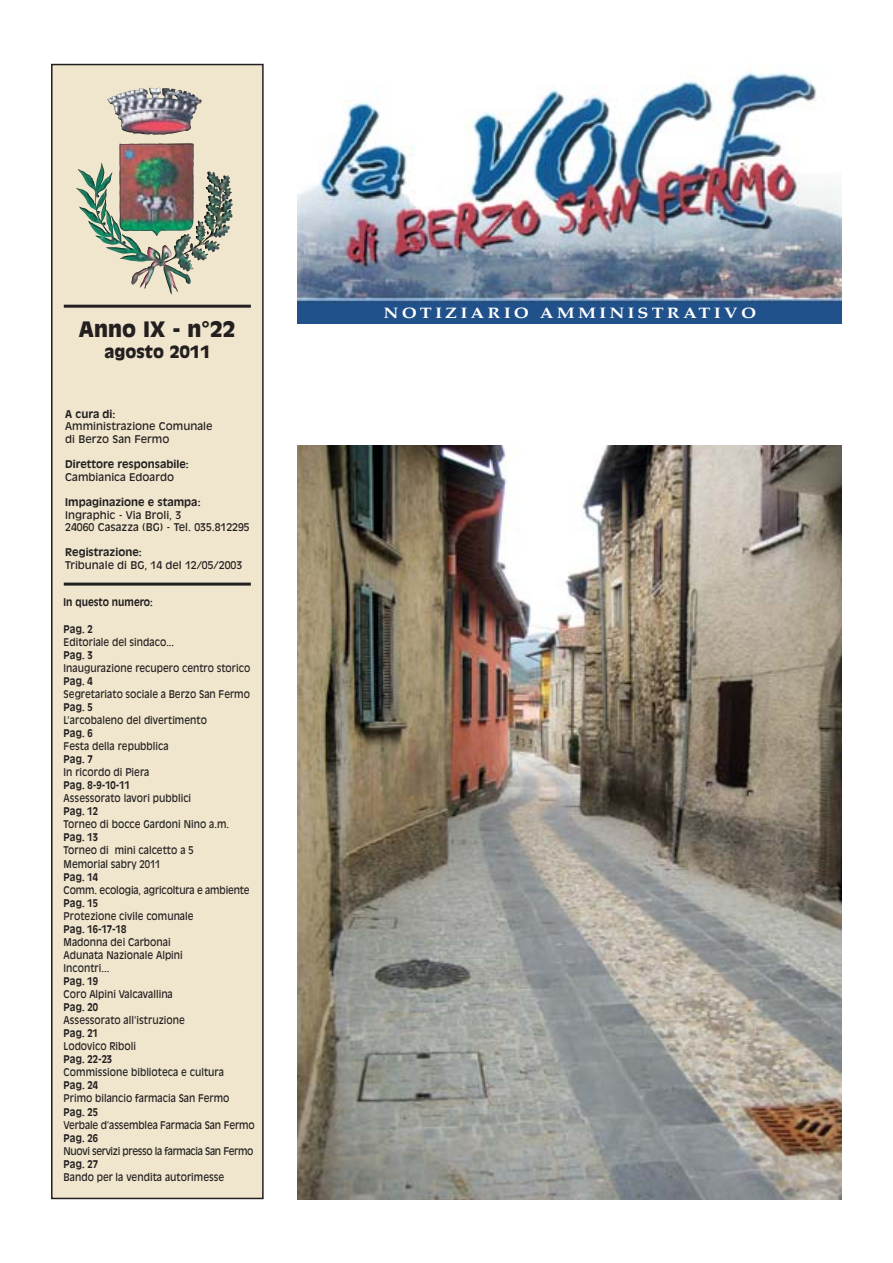
<style>
.page{position:relative;width:893px;height:1263px;background:#fff}
.page>*{position:absolute;margin:0;border:0;box-sizing:border-box;transform-origin:0 0}
.t1{font:900 21px "Antique Olive LT";color:#231f20}
.t2{font:900 16.5px "Antique Olive LT";color:#231f20}
.t3{font:700 15px "Palatino";letter-spacing:.175em;color:#fff;scale:1.2 1}
.t4{font:10.5px/13px "Antique Olive LT";color:#231f20;scale:.9 1}
.t5{font:700 10.5px "Antique Olive LT";color:#231f20;scale:.9 1}
.t6{font:10.5px/12.6px "Antique Olive LT";color:#231f20}
.t7{font:700 10.5px "Antique Olive LT";color:#231f20}
.t8{font:10.5px "Antique Olive LT";letter-spacing:-.04em;color:#231f20;scale:.9 1}
</style>
<div class="page">
<img style="left:298px;top:445px;width:544px;height:754px">
<div style="left:52px;top:65px;width:211px;height:1133px;background:#f0e6cd"></div>
<div style="left:51px;top:64px;width:213px;height:1135px;border:2px solid #231f20"></div>
<hr style="left:64px;top:305px;width:187px;height:3px;background:#231f20">
<img style="left:107px;top:88px;width:95px;height:148px">
<img style="left:298px;top:72px;width:544px;height:252px">
<hr style="left:64px;top:583px;width:187px;height:3px;background:#231f20">
<h1 class="t1" style="left:79px;top:317px;width:158px">Anno IX - n°22</h1>
<h2 class="t2" style="left:105px;top:343px;width:107px">agosto 2011</h2>
<p class="t7" style="left:65px;top:408px;width:52px">A cura di:</p>
<p class="t6" style="left:65px;top:420px;width:149px">Amministrazione Comunale di Berzo San Fermo</p>
<p class="t7" style="left:65px;top:458px;width:125px">Direttore responsabile:</p>
<p class="t6" style="left:65px;top:471px;width:110px">Cambianica Edoardo</p>
<p class="t7" style="left:65px;top:496px;width:137px">Impaginazione e stampa:</p>
<p class="t6" style="left:65px;top:509px;width:186px">Ingraphic - Via Broli, 3<br>24060 Casazza (BG) - Tel. 035.812295</p>
<p class="t7" style="left:65px;top:546px;width:78px">Registrazione:</p>
<p class="t6" style="left:65px;top:559px;width:178px">Tribunale di BG, 14 del 12/05/2003</p>
<p class="t5" style="left:64px;top:596px;width:101px">In questo numero:</p>
<p class="t5" style="left:64px;top:623px;width:34px">Pag. 2</p>
<p class="t4" style="left:64px;top:635px;width:124px">Editoriale del sindaco...</p>
<p class="t5" style="left:64px;top:649px;width:34px">Pag. 3</p>
<p class="t4" style="left:64px;top:662px;width:209px">Inaugurazione recupero centro storico</p>
<p class="t5" style="left:64px;top:675px;width:34px">Pag. 4</p>
<p class="t4" style="left:64px;top:688px;width:209px">Segretariato sociale a Berzo San Fermo</p>
<p class="t5" style="left:64px;top:701px;width:34px">Pag. 5</p>
<p class="t4" style="left:64px;top:714px;width:161px">L’arcobaleno del divertimento</p>
<p class="t5" style="left:64px;top:727px;width:34px">Pag. 6</p>
<p class="t4" style="left:64px;top:740px;width:118px">Festa della repubblica</p>
<p class="t5" style="left:64px;top:753px;width:34px">Pag. 7</p>
<p class="t4" style="left:64px;top:766px;width:97px">In ricordo di Piera</p>
<p class="t5" style="left:64px;top:779px;width:75px">Pag. 8-9-10-11</p>
<p class="t4" style="left:64px;top:792px;width:143px">Assessorato lavori pubblici</p>
<p class="t5" style="left:64px;top:805px;width:40px">Pag. 12</p>
<p class="t4" style="left:64px;top:818px;width:185px">Torneo di bocce Gardoni Nino a.m.</p>
<p class="t5" style="left:64px;top:831px;width:40px">Pag. 13</p>
<p class="t4" style="left:64px;top:844px;width:146px">Torneo di mini calcetto a 5<br>Memorial sabry 2011</p>
<p class="t5" style="left:64px;top:871px;width:40px">Pag. 14</p>
<p class="t4" style="left:64px;top:883px;width:208px">Comm. ecologia, agricoltura e ambiente</p>
<p class="t5" style="left:64px;top:897px;width:40px">Pag. 15</p>
<p class="t4" style="left:64px;top:909px;width:146px">Protezione civile comunale</p>
<p class="t5" style="left:64px;top:923px;width:71px">Pag. 16-17-18</p>
<p class="t4" style="left:64px;top:936px;width:134px">Madonna dei Carbonai<br>Adunata Nazionale Alpini<br>Incontri...</p>
<p class="t5" style="left:64px;top:975px;width:40px">Pag. 19</p>
<p class="t4" style="left:64px;top:988px;width:123px">Coro Alpini Valcavallina</p>
<p class="t5" style="left:64px;top:1001px;width:40px">Pag. 20</p>
<p class="t4" style="left:64px;top:1014px;width:136px">Assessorato all’istruzione</p>
<p class="t5" style="left:64px;top:1027px;width:40px">Pag. 21</p>
<p class="t4" style="left:64px;top:1040px;width:82px">Lodovico Riboli</p>
<p class="t5" style="left:64px;top:1053px;width:55px">Pag. 22-23</p>
<p class="t4" style="left:64px;top:1066px;width:180px">Commissione biblioteca e cultura</p>
<p class="t5" style="left:64px;top:1079px;width:40px">Pag. 24</p>
<p class="t4" style="left:64px;top:1092px;width:186px">Primo bilancio farmacia San Fermo</p>
<p class="t5" style="left:64px;top:1105px;width:40px">Pag. 25</p>
<p class="t4" style="left:64px;top:1118px;width:214px">Verbale d’assemblea Farmacia San Fermo</p>
<p class="t5" style="left:64px;top:1132px;width:40px">Pag. 26</p>
<p class="t8" style="left:64px;top:1145px;width:212px">Nuovi servizi presso la farmacia San Fermo</p>
<p class="t5" style="left:64px;top:1158px;width:40px">Pag. 27</p>
<p class="t4" style="left:64px;top:1170px;width:180px">Bando per la vendita autorimesse</p>
<h3 class="t3" style="left:384px;top:305px;width:312px">NOTIZIARIO AMMINISTRATIVO</h3>
</div>
